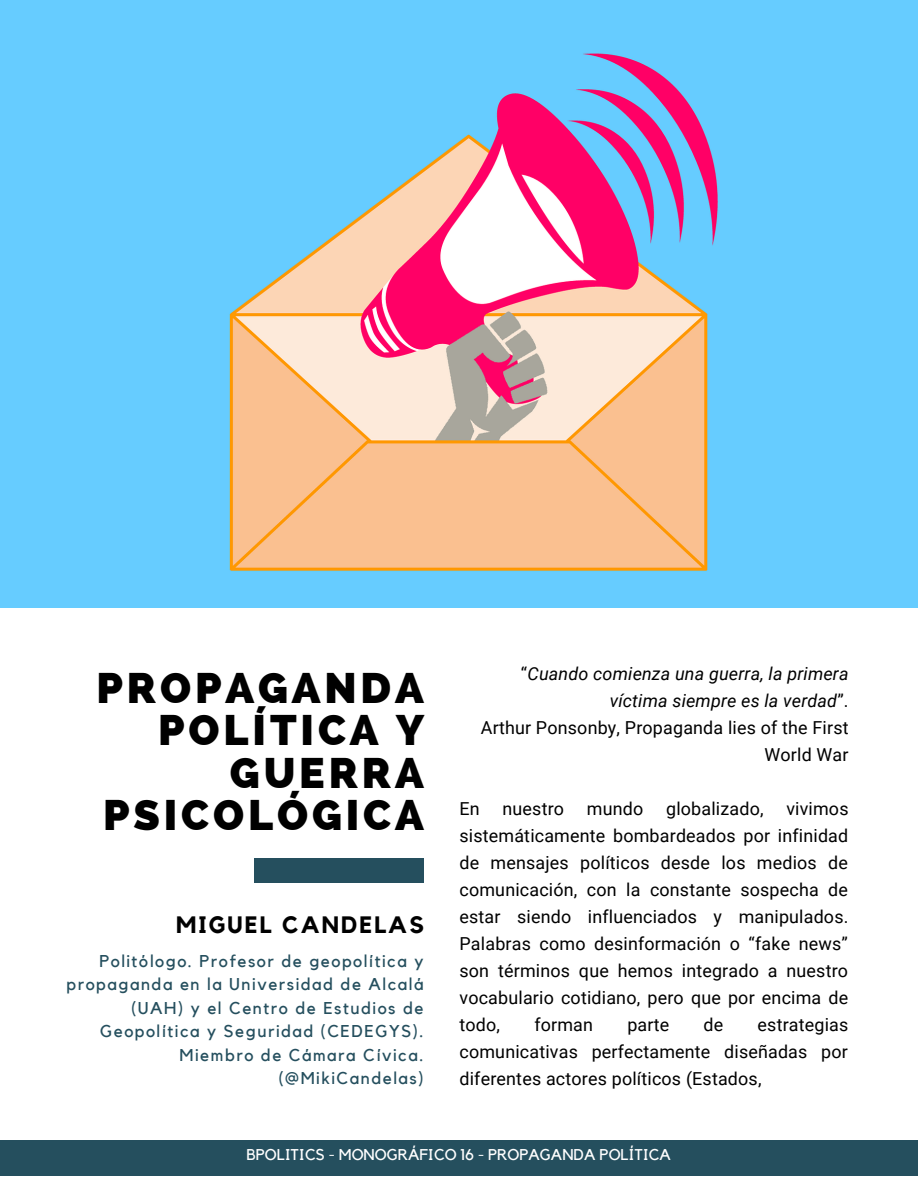
<style>
.page{position:relative;width:918px;height:1188px;background:#fff}
.page>*{position:absolute;margin:0;border:0;box-sizing:border-box;transform-origin:0 0}
.t1{font:800 42.9px/42.2px "Raleway";letter-spacing:.09em;color:#000;text-align:right}
.t2{font:700 23.7px "Kollektif";letter-spacing:.09em;color:#000}
.t3{font:17.85px/27px "Roboto";letter-spacing:.01em;color:#000;text-align:justify}
.t4{font:italic 17.85px/27px "Roboto";letter-spacing:.01em;color:#000;text-align:right}
.t5{font:17.1px/23.4px "Kollektif";letter-spacing:.09em;color:#254f5e;text-align:right}
.t6{font:15.6px "Kollektif";color:#fff}
.s1{font-style:normal}
</style>
<div class="page">
<div style="left:254px;top:858px;width:170px;height:25px;background:#254f5e"></div>
<div style="left:0;top:1140px;width:918px;height:35px;background:#254f5e"></div>
<img style="left:0;top:0;width:918px;height:608px">
<p class="t1" style="left:96px;top:667px;width:329px">PROPAGANDA<br>POLÍTICA Y<br>GUERRA<br>PSICOLÓGICA</p>
<p class="t2" style="left:176px;top:913px;width:249px">MIGUEL CANDELAS</p>
<p class="t5" style="left:67px;top:950px;width:358px">Politólogo. Profesor de geopolítica y propaganda en la Universidad de Alcalá (UAH) y el Centro de Estudios de Geopolítica y Seguridad (CEDEGYS).<br>Miembro de Cámara Cívica.</p>
<p class="t5" style="left:279px;top:1067px;width:146px">(@MikiCandelas)</p>
<p class="t4" style="left:521px;top:660px;width:329px"><span class="s1">“</span>Cuando comienza una guerra, la primera víctima siempre es la verdad<span class="s1">”.</span></p>
<p class="t3" style="left:481px;top:714px;width:369px;text-align:right">Arthur Ponsonby, Propaganda lies of the First<br>World War</p>
<p class="t3" style="left:460px;top:795px;width:22px">En</p>
<p class="t3" style="left:503px;top:795px;width:63px">nuestro</p>
<p class="t3" style="left:587px;top:795px;width:58px">mundo</p>
<p class="t3" style="left:666px;top:795px;width:99px">globalizado,</p>
<p class="t3" style="left:460px;top:795px;width:391px;text-indent:327px">vivimos sistemáticamente bombardeados por infinidad de mensajes políticos desde los medios de comunicación, con la constante sospecha de estar siendo influenciados y manipulados.<br>Palabras como desinformación o “fake news” son términos que hemos integrado a nuestro vocabulario cotidiano, pero que por encima de todo,</p>
<p class="t3" style="left:534px;top:1011px;width:60px">forman</p>
<p class="t3" style="left:627px;top:1011px;width:43px">parte</p>
<p class="t3" style="left:704px;top:1011px;width:21px">de</p>
<p class="t3" style="left:460px;top:1011px;width:390px;text-indent:298px">estrategias comunicativas perfectamente diseñadas por diferentes actores políticos (Estados,</p>
<p class="t6" style="left:246px;top:1148px;width:426px">BPOLITICS - MONOGRÁFICO 16 - PROPAGANDA POLÍTICA</p>
</div>
